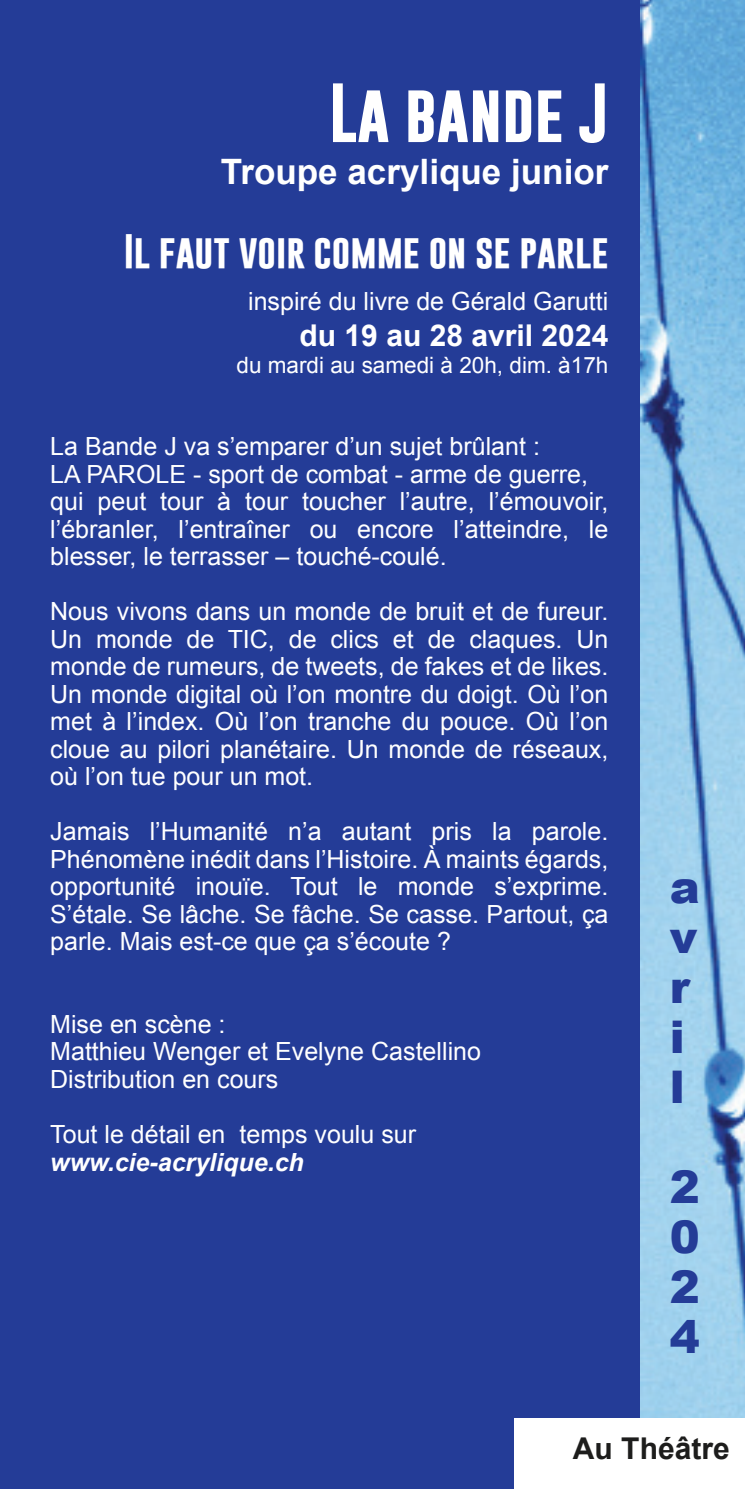
<style>
.page{position:relative;width:745px;height:1489px;background:#fff}
.page>*{position:absolute;margin:0;border:0;box-sizing:border-box;transform-origin:0 0}
.t1{font:700 60px "Gobold";color:#fff}
.t2{font:900 45px/50px "Arial";color:#243c97}
.t3{font:700 35px "Gobold";color:#fff}
.t4{font:700 35px "Arial";color:#fff}
.t5{font:700 30px "Arial";color:#fff}
.t6{font:700 30px "Arial";color:#1d1d1c}
.t7{font:25px/27.5px "Arial";color:#fff}
.t8{font:italic 700 25px "Arial";color:#fff}
.t9{font:22.5px "Arial";color:#fff}
</style>
<div class="page">
<div style="left:0;top:0;width:663px;height:1488px;background:#243c97"></div>
<img style="left:640px;top:0;width:104px;height:1417px">
<div style="left:514px;top:1417px;width:230px;height:71px;background:#fff"></div>
<h1 class="t1" style="left:329px;top:74px;width:281px">La bande J</h1>
<h3 class="t4" style="left:221px;top:148px;width:389px">Troupe acrylique junior</h3>
<h3 class="t3" style="left:124px;top:228px;width:486px">Il faut voir comme on se parle</h3>
<p class="t7" style="left:248px;top:287px;width:361px">inspiré du livre de Gérald Garutti</p>
<p class="t5" style="left:299px;top:315px;width:310px">du 19 au 28 avril 2024</p>
<p class="t9" style="left:236px;top:350px;width:373px">du mardi au samedi à 20h, dim. à17h</p>
<p class="t7" style="left:50px;top:433px;width:559px">La Bande J va s’emparer d’un sujet brûlant :<br>LA PAROLE - sport de combat - arme de guerre, qui peut tour à tour toucher l’autre, l’émouvoir, l’ébranler, l’entraîner ou encore l’atteindre, le blesser, le terrasser – touché-coulé.</p>
<p class="t7" style="left:50px;top:598px;width:559px;text-align:justify">Nous vivons dans un monde de bruit et de fureur.<br>Un monde de TIC, de clics et de claques. Un monde de rumeurs, de tweets, de fakes et de likes.<br>Un monde digital où l’on montre du doigt. Où l’on met à l’index. Où l’on tranche du pouce. Où l’on cloue au pilori planétaire. Un monde de réseaux, où l’on tue pour un mot.</p>
<p class="t7" style="left:50px;top:818px;width:559px;text-align:justify">Jamais l’Humanité n’a autant pris la parole.<br>Phénomène inédit dans l’Histoire. À maints égards, opportunité inouïe. Tout le monde s’exprime.<br>S’étale. Se lâche. Se fâche. Se casse. Partout, ça parle. Mais est-ce que ça s’écoute ?</p>
<p class="t7" style="left:50px;top:1010px;width:432px">Mise en scène :<br>Matthieu Wenger et Evelyne Castellino<br>Distribution en cours</p>
<p class="t7" style="left:50px;top:1120px;width:367px">Tout le détail en temps voulu sur</p>
<p class="t8" style="left:50px;top:1145px;width:255px">www.cie-acrylique.ch</p>
<h2 class="t2" style="left:669px;top:860px;width:32px">a v r i l</h2>
<h2 class="t2" style="left:669px;top:1160px;width:32px;text-align:justify">2<br>0<br>2<br>4</h2>
<p class="t6" style="left:572px;top:1428px;width:158px">Au Théâtre</p>
</div>
